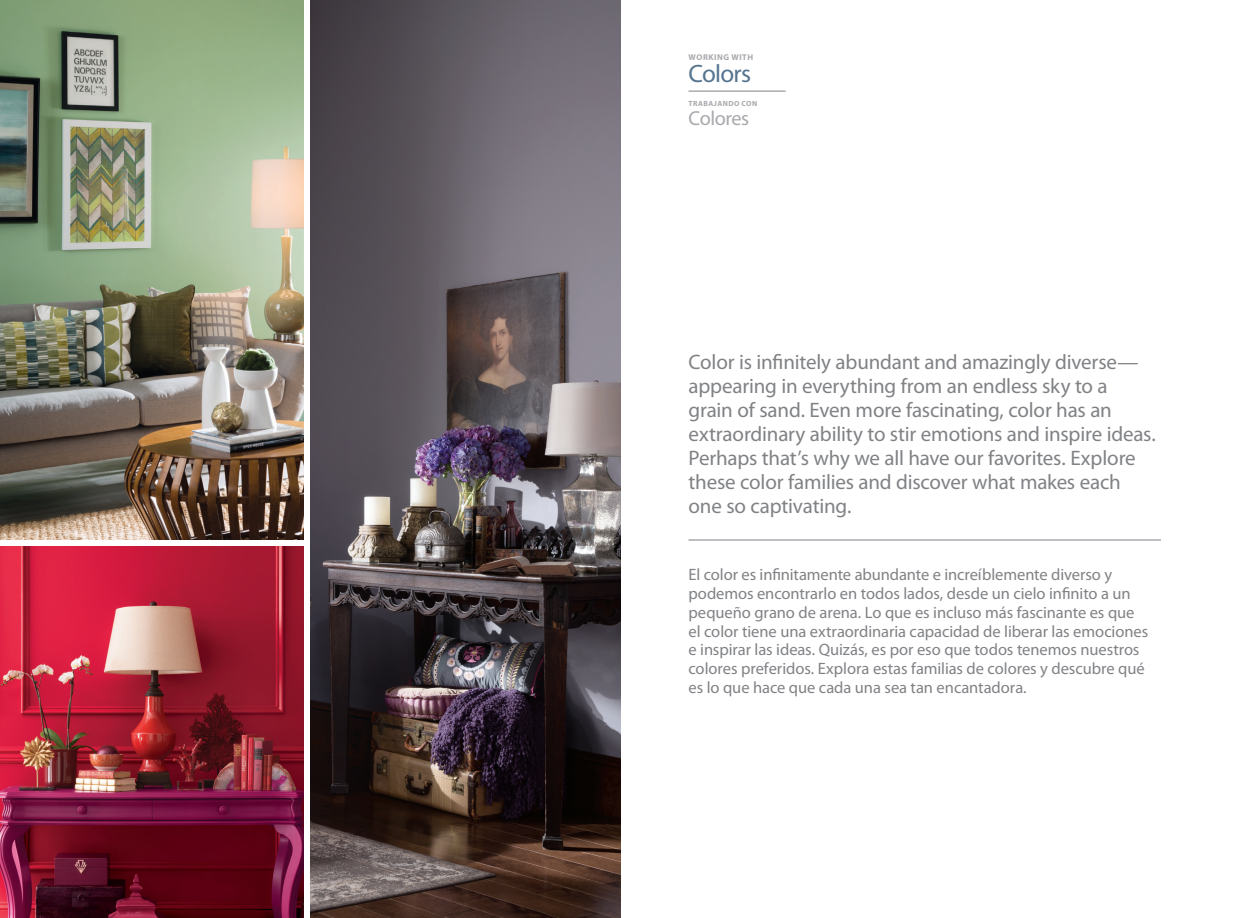
<style>
.page{position:relative;width:1242px;height:918px;background:#fff}
.page>*{position:absolute;margin:0;border:0;box-sizing:border-box;transform-origin:0 0}
.t1{font:25.2px "Myriad Pro";letter-spacing:-.025em;color:#55748f}
.t2{font:21px/24px "Myriad Pro";letter-spacing:-.01em;color:#808285}
.t3{font:20.25px "Myriad Pro";letter-spacing:-.02em;color:#a8a9ad}
.t4{font:16.5px/18.8px "Myriad Pro";letter-spacing:-.005em;color:#808285}
.t5{font:700 8.4px "Myriad Pro";letter-spacing:.06em;color:#a8a9ad}
.t6{font:700 7.5px "Myriad Pro";letter-spacing:.06em;color:#a8a9ad}
</style>
<div class="page">
<hr style="left:688px;top:539px;width:473px;height:2px;background:#a8a9ad">
<img style="left:0;top:0;width:304px;height:540px">
<img style="left:310px;top:0;width:311px;height:918px">
<img style="left:0;top:547px;width:304px;height:371px">
<hr style="left:688px;top:91px;width:98px;height:1px;background:#808285">
<p class="t5" style="left:689px;top:52px;width:66px">WORKING WITH</p>
<h1 class="t1" style="left:688px;top:60px;width:64px">Colors</h1>
<p class="t6" style="left:689px;top:99px;width:70px">TRABAJANDO CON</p>
<p class="t3" style="left:689px;top:107px;width:62px">Colores</p>
<p class="t2" style="left:688px;top:351px;width:469px">Color is infinitely abundant and amazingly diverse— appearing in everything from an endless sky to a grain of sand. Even more fascinating, color has an extraordinary ability to stir emotions and inspire ideas.<br>Perhaps that’s why we all have our favorites. Explore these color families and discover what makes each one so captivating.</p>
<p class="t4" style="left:688px;top:566px;width:461px">El color es infinitamente abundante e increíblemente diverso y podemos encontrarlo en todos lados, desde un cielo infinito a un pequeño grano de arena. Lo que es incluso más fascinante es que el color tiene una extraordinaria capacidad de liberar las emociones e inspirar las ideas. Quizás, es por eso que todos tenemos nuestros colores preferidos. Explora estas familias de colores y descubre qué es lo que hace que cada una sea tan encantadora.</p>
</div>
